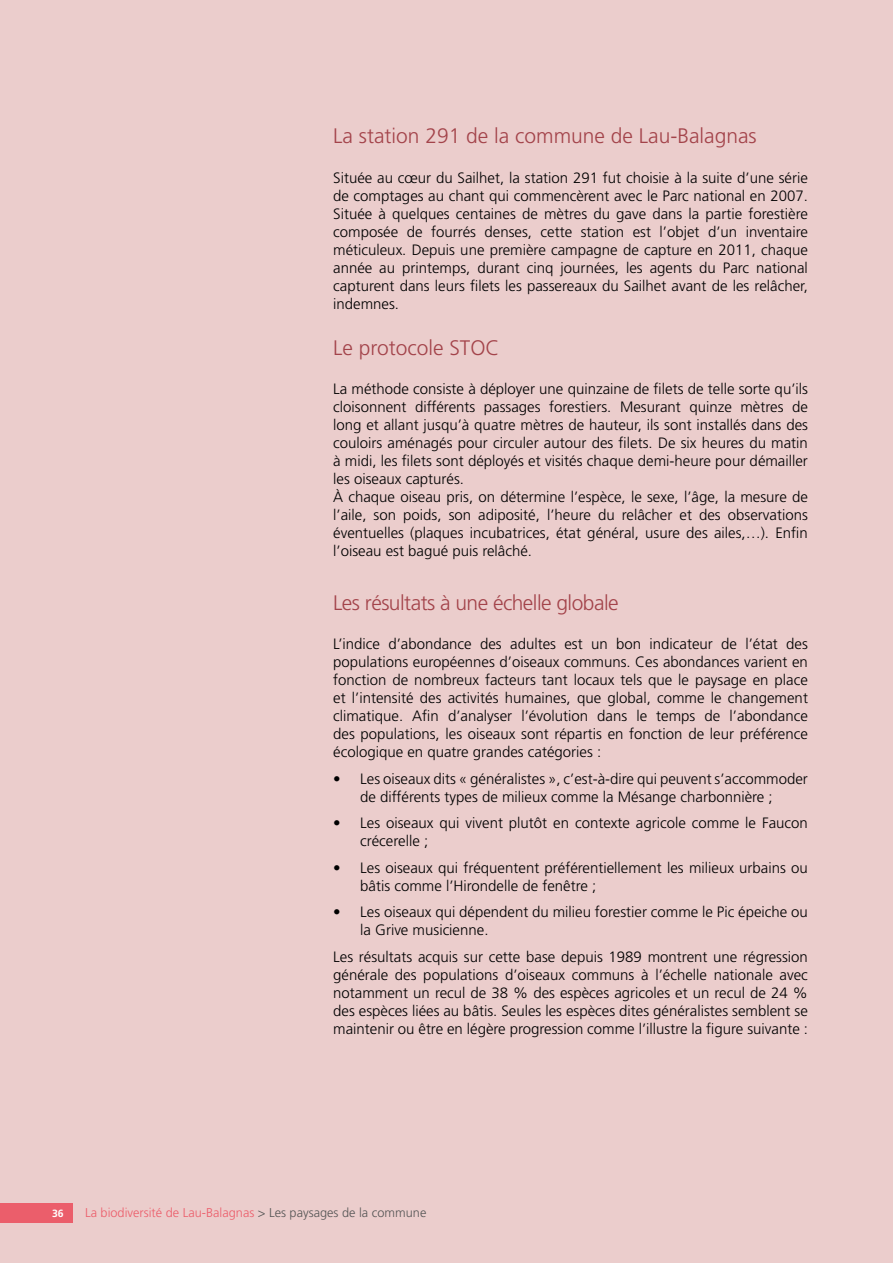
<style>
.page{position:relative;width:893px;height:1263px;background:#ebcdcc}
.page>*{position:absolute;margin:0;border:0;box-sizing:border-box;transform-origin:0 0}
.t1{font:300 21px "Frutiger";color:#a3434a}
.t2{font:300 21px "Frutiger";letter-spacing:-.025em;color:#a3434a}
.t3{font:300 15px/18px "Frutiger";color:#000}
.t4{font:300 12.75px "Frutiger";color:#eb5e6b}
.t5{font:700 10.5px "Frutiger";color:#fff}
.s1{color:#565656}
</style>
<div class="page">
<div style="left:0;top:1203px;width:72px;height:19px;background:#eb5e6b"></div>
<h1 class="t1" style="left:333px;top:124px;width:425px">La station 291 de la commune de Lau-Balagnas</h1>
<p class="t3" style="left:333px;top:169px;width:476px;text-align:justify">Située au cœur du Sailhet, la station 291 fut choisie à la suite d’une série de comptages au chant qui commencèrent avec le Parc national en 2007.<br>Située à quelques centaines de mètres du gave dans la partie forestière composée de fourrés denses, cette station est l’objet d’un inventaire méticuleux. Depuis une première campagne de capture en 2011, chaque année au printemps, durant cinq journées, les agents du Parc national capturent dans leurs filets les passereaux du Sailhet avant de les relâcher, indemnes.</p>
<h1 class="t1" style="left:333px;top:336px;width:168px">Le protocole STOC</h1>
<p class="t3" style="left:333px;top:380px;width:476px">La méthode consiste à déployer une quinzaine de filets de telle sorte qu’ils cloisonnent différents passages forestiers. Mesurant quinze mètres de long et allant jusqu’à quatre mètres de hauteur, ils sont installés dans des couloirs aménagés pour circuler autour des filets. De six heures du matin à midi, les filets sont déployés et visités chaque demi-heure pour démailler les oiseaux capturés.<br>À chaque oiseau pris, on détermine l’espèce, le sexe, l’âge, la mesure de l’aile, son poids, son adiposité, l’heure du relâcher et des observations éventuelles (plaques incubatrices, état général, usure des ailes,…). Enfin l’oiseau est bagué puis relâché.</p>
<h1 class="t2" style="left:333px;top:591px;width:287px">Les résultats à une échelle globale</h1>
<p class="t3" style="left:333px;top:635px;width:476px;text-align:justify">L’indice d’abondance des adultes est un bon indicateur de l’état des populations européennes d’oiseaux communs. Ces abondances varient en fonction de nombreux facteurs tant locaux tels que le paysage en place et l’intensité des activités humaines, que global, comme le changement climatique. Afin d’analyser l’évolution dans le temps de l’abondance des populations, les oiseaux sont répartis en fonction de leur préférence écologique en quatre grandes catégories :</p>
<p class="t3" style="left:333px;top:770px;width:476px;text-align:center">• Les oiseaux dits « généralistes », c’est-à-dire qui peuvent s’accommoder de différents types de milieux comme la Mésange charbonnière ;</p>
<p class="t3" style="left:360px;top:814px;width:449px;text-indent:-27px">• Les oiseaux qui vivent plutôt en contexte agricole comme le Faucon crécerelle ;</p>
<p class="t3" style="left:360px;top:859px;width:449px;text-indent:-27px">• Les oiseaux qui fréquentent préférentiellement les milieux urbains ou bâtis comme l’Hirondelle de fenêtre ;</p>
<p class="t3" style="left:360px;top:903px;width:449px;text-indent:-27px">• Les oiseaux qui dépendent du milieu forestier comme le Pic épeiche ou la Grive musicienne.</p>
<p class="t3" style="left:333px;top:948px;width:476px;text-align:justify">Les résultats acquis sur cette base depuis 1989 montrent une régression générale des populations d’oiseaux communs à l’échelle nationale avec notamment un recul de 38 % des espèces agricoles et un recul de 24 % des espèces liées au bâtis. Seules les espèces dites généralistes semblent se maintenir ou être en légère progression comme l’illustre la figure suivante :</p>
<p class="t5" style="left:52px;top:1207px;width:13px">36</p>
<p class="t4" style="left:85px;top:1206px;width:343px">La biodiversité de Lau-Balagnas <span class="s1">&gt; Les paysages de la commune</span></p>
</div>
